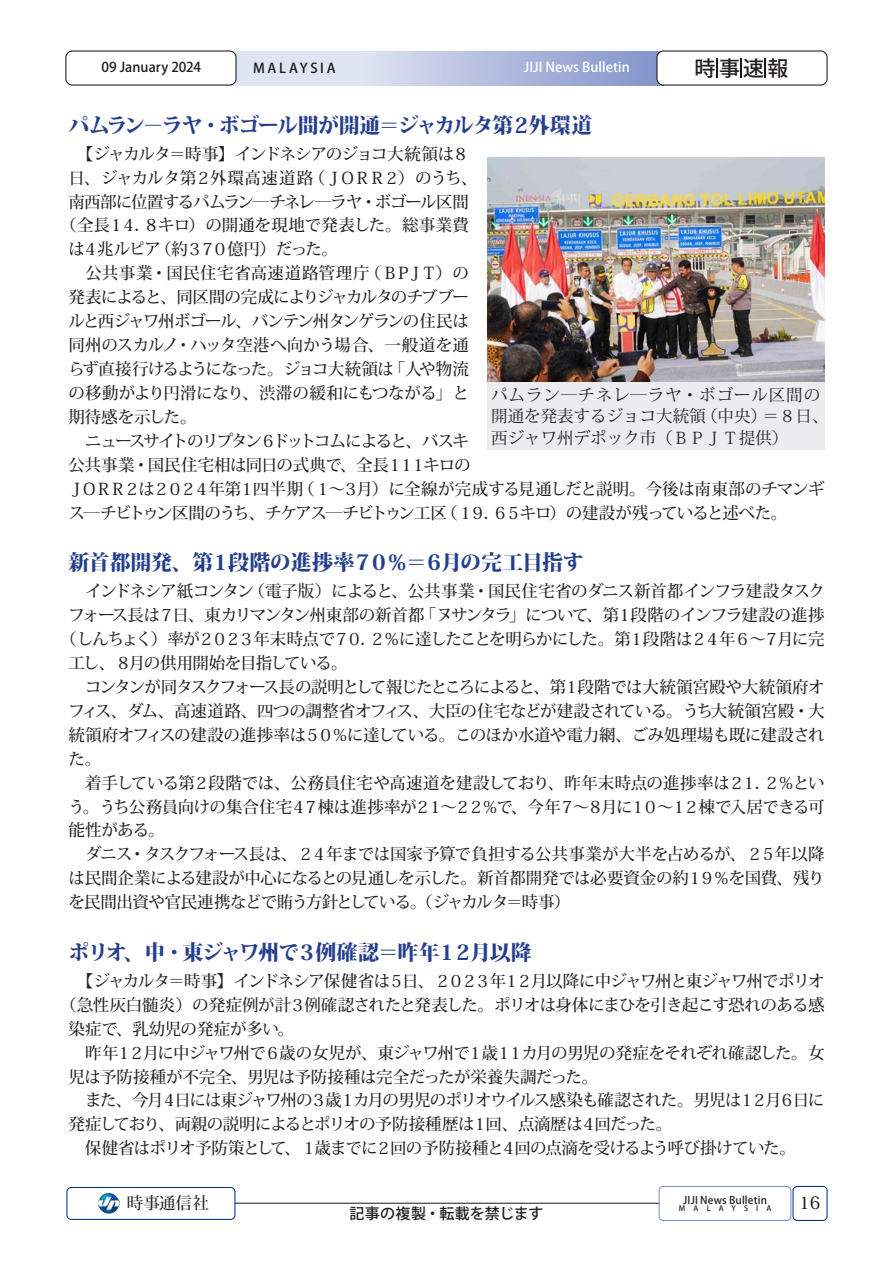
<style>
.page{position:relative;width:893px;height:1263px;background:#fff}
.page>*{position:absolute;margin:0;border:0;box-sizing:border-box;transform-origin:0 0}
.t1{font:800 21px "Koz Min Std";letter-spacing:-.05em;color:#253f8e}
.t2{font:800 21px "Koz Min Std";letter-spacing:-.07em;color:#253f8e}
.t3{font:800 21px "Koz Min Std";letter-spacing:-.01em;color:#253f8e}
.t4{font:500 21px "Koz Go Std";color:#231f20}
.t5{font:500 17.25px "Koz Min Std";color:#231f20}
.t6{font:500 16.5px/24px "Koz Min Std";letter-spacing:-.045em;color:#231f20}
.t7{font:500 16.5px "Koz Min Std";letter-spacing:-.07em;color:#231f20}
.t8{font:500 16.5px/23.9px "Koz Min Std";letter-spacing:-.015em;color:#231f20}
.t9{font:500 16.5px/24px "Koz Min Std";letter-spacing:-.025em;color:#231f20}
.t10{font:500 16.5px/24px "Koz Min Std";letter-spacing:-.075em;color:#231f20}
.t11{font:500 16.5px "Koz Min Std";letter-spacing:-.02em;color:#231f20}
.t12{font:500 16.5px "Koz Min Std";letter-spacing:-.1em;color:#231f20}
.t13{font:500 16.5px/23.9px "Koz Min Std";letter-spacing:-.01em;color:#231f20}
.t14{font:500 16.5px/24px "Koz Min Std";letter-spacing:-.09em;color:#231f20}
.t15{font:500 16.5px "Koz Min Std";letter-spacing:-.005em;color:#231f20}
.t16{font:500 16.5px "Koz Min Std";color:#231f20}
.t17{font:16.5px/21.3px "Koz Min Std";color:#231f20}
.t18{font:16.5px/21.3px "Koz Min Std";letter-spacing:.055em;color:#231f20}
.t19{font:500 16.5px "Koz Min Std";letter-spacing:-.095em;color:#231f20}
.t20{font:500 16.5px "Koz Min Std";letter-spacing:-.065em;color:#231f20}
.t21{font:500 16.5px "Koz Min Std";letter-spacing:-.08em;color:#231f20}
.t22{font:500 16.5px "Koz Min Std";letter-spacing:-.085em;color:#231f20}
.t23{font:500 16.5px "Koz Min Std";letter-spacing:.03em;color:#231f20}
.t24{font:500 16.5px "Koz Min Std";letter-spacing:.01em;color:#231f20}
.t25{font:500 16.5px "Koz Min Std";letter-spacing:-.11em;color:#231f20}
.t26{font:500 16.5px "Koz Min Std";letter-spacing:-.15em;color:#231f20}
.t27{font:500 15px "Koz Go Std";letter-spacing:.015em;color:#231f20}
.t28{font:500 13.5px "Koz Go Std";letter-spacing:.005em;color:#fff}
.t29{font:500 13.5px "Koz Go Std";letter-spacing:.005em;color:#231f20}
.t30{font:500 13.5px "Koz Go Std";letter-spacing:.2em;color:#1a181b}
.t31{font:500 10.5px "Koz Go Std";letter-spacing:.015em;color:#231f20}
.t32{font:500 7.5px "Koz Go Std";letter-spacing:1.09em;color:#231f20}
</style>
<div class="page">
<div style="left:230px;top:51px;width:129px;height:34px;background:#e0e5f3"></div>
<div style="left:359px;top:51px;width:304px;height:34px;background:linear-gradient(to right,#dfe3f2,#8191c9)"></div>
<div style="left:66px;top:51px;width:170px;height:34px;background:#fff;border-radius:6px"></div>
<div style="left:65px;top:50px;width:172px;height:36px;border:1px solid #1a181b;border-radius:6px"></div>
<div style="left:657px;top:51px;width:170px;height:34px;background:#fff;border-radius:6px"></div>
<div style="left:656px;top:50px;width:172px;height:36px;border:1px solid #1a181b;border-radius:6px"></div>
<hr style="left:225px;top:1203px;width:435px;height:1px;background:#1a181b">
<div style="left:659px;top:1186px;width:132px;height:35px;border:1px solid #8393ca;border-radius:4px"></div>
<div style="left:67px;top:1187px;width:168px;height:32px;background:#fff;border-radius:4px"></div>
<div style="left:66px;top:1187px;width:169px;height:33px;border:1px solid #00328d;border-radius:4px"></div>
<div style="left:792px;top:1186px;width:36px;height:35px;border:1px solid #00328d;border-radius:4px"></div>
<svg style="left:765px;top:58px;width:1px;height:20px"></svg>
<svg style="left:741px;top:58px;width:1px;height:20px"></svg>
<svg style="left:717px;top:58px;width:1px;height:20px"></svg>
<img style="left:97px;top:1193px;width:23px;height:21px">
<img style="left:487px;top:157px;width:337px;height:225px">
<div style="left:487px;top:382px;width:337px;height:68px;background:#ececee"></div>
<p class="t29" style="left:101px;top:58px;width:101px">09 January 2024</p>
<p class="t30" style="left:253px;top:60px;width:84px">MALAYSIA</p>
<p class="t28" style="left:524px;top:59px;width:108px">JIJI News Bulletin</p>
<p class="t1" style="left:68px;top:111px;width:525px">パムラン－ラヤ・ボゴール間が開通＝ジャカルタ第２外環道</p>
<p class="t14" style="left:309px;top:142px;width:170px;text-indent:-240px">　【ジャカルタ＝時事】インドネシアのジョコ大統領は８（ＪＯＲＲ２）のうち、</p>
<p class="t15" style="left:68px;top:167px;width:246px">日、ジャカルタ第２外環高速道路</p>
<p class="t7" style="left:68px;top:191px;width:402px">南西部に位置するパムラン―チネレ―ラヤ・ボゴール区間</p>
<p class="t16" style="left:60px;top:215px;width:410px">（全長１４．８キロ）の開通を現地で発表した。総事業費</p>
<p class="t12" style="left:155px;top:239px;width:184px">（約３７０億円）だった。</p>
<p class="t6" style="left:82px;top:237px;width:80px">４兆ルピア</p>
<p class="t6" style="left:68px;top:237px;width:18px">は</p>
<p class="t23" style="left:68px;top:263px;width:303px">　公共事業・国民住宅省高速道路管理庁</p>
<p class="t7" style="left:68px;top:287px;width:402px">発表によると、同区間の完成によりジャカルタのチブブー</p>
<p class="t7" style="left:68px;top:311px;width:402px">ルと西ジャワ州ボゴール、バンテン州タンゲランの住民は</p>
<p class="t24" style="left:175px;top:335px;width:295px">・ハッタ空港へ向かう場合、一般道を通</p>
<p class="t6" style="left:365px;top:261px;width:106px">（ＢＰＪＴ）の</p>
<p class="t6" style="left:68px;top:333px;width:111px">同州のスカルノ</p>
<p class="t4" style="left:694px;top:55px;width:96px">時事速報</p>
<p class="t7" style="left:68px;top:359px;width:327px">らず直接行けるようになった。ジョコ大統領は</p>
<p class="t15" style="left:68px;top:382px;width:402px">の移動がより円滑になり、渋滞の緩和にもつながる」と</p>
<p class="t15" style="left:68px;top:406px;width:130px">期待感を示した。</p>
<p class="t12" style="left:273px;top:430px;width:198px">ドットコムによると、バスキ</p>
<p class="t6" style="left:389px;top:357px;width:82px">「人や物流</p>
<p class="t25" style="left:68px;top:430px;width:210px">　ニュースサイトのリプタン６</p>
<p class="t18" style="left:701px;top:385px;width:129px;text-indent:-210px">パムラン―チネレ―ラヤ・ボゴール区間の（中央）＝８日、</p>
<p class="t17" style="left:491px;top:406px;width:299px">開通を発表するジョコ大統領<br>西ジャワ州デポック市（ＢＰＪＴ提供(</p>
<p class="t8" style="left:357px;top:453px;width:469px;text-indent:-288px">公共事業・国民住宅相は同日の式典で、全長１１１<br>月）に全線が完成する見通しだと説明。今後は南東部のチマンギ</p>
<p class="t6" style="left:423px;top:453px;width:49px">キロの</p>
<p class="t26" style="left:68px;top:478px;width:175px">ＪＯＲＲ２は２０２４年第</p>
<p class="t6" style="left:298px;top:477px;width:35px">（１</p>
<p class="t6" style="left:253px;top:477px;width:52px">四半期</p>
<p class="t6" style="left:328px;top:477px;width:32px">～３</p>
<p class="t6" style="left:239px;top:477px;width:18px">１</p>
<p class="t6" style="left:441px;top:501px;width:348px">（１９．６５キロ）の建設が残っていると述べた。</p>
<p class="t19" style="left:68px;top:502px;width:380px">ス―チビトゥン区間のうち、チケアス―チビトゥン工区</p>
<p class="t1" style="left:441px;top:548px;width:144px">月の完工目指す</p>
<p class="t1" style="left:68px;top:548px;width:147px">新首都開発、第</p>
<p class="t3" style="left:210px;top:548px;width:236px">１段階の進捗率７０％＝６</p>
<p class="t9" style="left:248px;top:579px;width:578px">（電子版）によると、公共事業・国民住宅省のダニス新首都インフラ建設タスク</p>
<p class="t22" style="left:68px;top:581px;width:187px">　インドネシア紙コンタン</p>
<p class="t11" style="left:616px;top:605px;width:209px">１段階のインフラ建設の進捗</p>
<p class="t9" style="left:172px;top:603px;width:253px">日、東カリマンタン州東部の新首都</p>
<p class="t6" style="left:586px;top:603px;width:35px">、第</p>
<p class="t6" style="left:420px;top:603px;width:93px">「ヌサンタラ</p>
<p class="t22" style="left:68px;top:605px;width:108px">フォース長は７</p>
<p class="t6" style="left:509px;top:603px;width:81px">」について</p>
<p class="t10" style="left:129px;top:627px;width:504px;text-indent:-69px">（しんちょく）率が２０２３年末時点で７０．２％に達したことを明らかにした。第月の供用開始を目指している。</p>
<p class="t10" style="left:629px;top:627px;width:153px">１段階は２４年６～７</p>
<p class="t6" style="left:777px;top:627px;width:49px">月に完</p>
<p class="t6" style="left:68px;top:651px;width:65px">工し、８</p>
<p class="t16" style="left:564px;top:676px;width:262px">１段階では大統領宮殿や大統領府オ</p>
<p class="t12" style="left:68px;top:676px;width:499px">　コンタンが同タスクフォース長の説明として報じたところによると、第</p>
<p class="t11" style="left:68px;top:700px;width:757px">フィス、ダム、高速道路、四つの調整省オフィス、大臣の住宅などが建設されている。うち大統領宮殿・大</p>
<p class="t6" style="left:68px;top:723px;width:757px">統領府オフィスの建設の進捗率は５０％に達している。このほか水道や電力網、ごみ処理場も既に建設され</p>
<p class="t6" style="left:68px;top:747px;width:34px">た。</p>
<p class="t8" style="left:68px;top:771px;width:757px">　着手している第２段階では、公務員住宅や高速道を建設しており、昨年末時点の進捗率は２１．２％とい</p>
<p class="t10" style="left:671px;top:794px;width:155px">１２棟で入居できる可</p>
<p class="t6" style="left:440px;top:794px;width:137px">～２２％で、今年７</p>
<p class="t9" style="left:68px;top:794px;width:377px">う。うち公務員向けの集合住宅４７棟は進捗率が２１能性がある。</p>
<p class="t6" style="left:129px;top:842px;width:697px">・タスクフォース長は、２４年までは国家予算で負担する公共事業が大半を占めるが、２５年以降</p>
<p class="t6" style="left:601px;top:794px;width:33px">月に</p>
<p class="t6" style="left:573px;top:794px;width:33px">～８</p>
<p class="t6" style="left:630px;top:794px;width:45px">１０～</p>
<p class="t6" style="left:68px;top:842px;width:758px">　ダニス<br>は民間企業による建設が中心になるとの見通しを示した。新首都開発では必要資金の約１９％を国費、残りを民間出資や官民連携などで賄う方針としている。（ジャカルタ＝時事(</p>
<p class="t1" style="left:470px;top:938px;width:63px">月以降</p>
<p class="t2" style="left:124px;top:938px;width:318px">、中・東ジャワ州で３例確認＝昨年</p>
<p class="t1" style="left:68px;top:938px;width:60px">ポリオ</p>
<p class="t1" style="left:436px;top:938px;width:39px">１２</p>
<p class="t7" style="left:68px;top:970px;width:338px">　【ジャカルタ＝時事】インドネシア保健省は５</p>
<p class="t6" style="left:60px;top:993px;width:766px">（急性灰白髄炎）の発症例が計３例確認されたと発表した。ポリオは身体にまひを引き起こす恐れのある感</p>
<p class="t13" style="left:68px;top:1017px;width:227px">染症で、乳幼児の発症が多い。</p>
<p class="t6" style="left:521px;top:1040px;width:305px">カ月の男児の発症をそれぞれ確認した。女</p>
<p class="t7" style="left:504px;top:970px;width:322px">１２月以降に中ジャワ州と東ジャワ州でポリオ</p>
<p class="t6" style="left:402px;top:969px;width:106px">日、２０２３年</p>
<p class="t21" style="left:116px;top:1042px;width:356px">１２月に中ジャワ州で６歳の女児が、東ジャワ州で</p>
<p class="t13" style="left:68px;top:1041px;width:531px">　昨年<br>児は予防接種が不完全、男児は予防接種は完全だったが栄養失調だった。</p>
<p class="t6" style="left:467px;top:1040px;width:58px">１歳１１</p>
<p class="t14" style="left:175px;top:1088px;width:183px">日には東ジャワ州の３歳１</p>
<p class="t20" style="left:353px;top:1090px;width:390px">カ月の男児のポリオウイルス感染も確認された。男児は</p>
<p class="t6" style="left:68px;top:1088px;width:97px">　また、今月</p>
<p class="t6" style="left:739px;top:1088px;width:45px">１２月</p>
<p class="t6" style="left:793px;top:1088px;width:33px">日に</p>
<p class="t6" style="left:779px;top:1088px;width:18px">６</p>
<p class="t6" style="left:161px;top:1088px;width:18px">４</p>
<p class="t6" style="left:68px;top:1112px;width:408px">発症しており、両親の説明によるとポリオの予防接種歴は</p>
<p class="t6" style="left:580px;top:1112px;width:94px">４回だった。</p>
<p class="t6" style="left:485px;top:1112px;width:99px">回、点滴歴は</p>
<p class="t6" style="left:472px;top:1112px;width:18px">１</p>
<p class="t6" style="left:68px;top:1136px;width:220px">　保健省はポリオ予防策として</p>
<p class="t6" style="left:500px;top:1136px;width:297px">４回の点滴を受けるよう呼び掛けていた。</p>
<p class="t6" style="left:315px;top:1136px;width:191px">歳までに２回の予防接種と</p>
<p class="t6" style="left:284px;top:1136px;width:34px">、１</p>
<p class="t6" style="left:127px;top:1191px;width:84px">時事通信社</p>
<p class="t27" style="left:350px;top:1204px;width:195px">記事の複製・転載を禁じます</p>
<p class="t31" style="left:683px;top:1193px;width:85px">JIJI News Bulletin</p>
<p class="t32" style="left:679px;top:1204px;width:94px">MALAYSIA</p>
<p class="t5" style="left:799px;top:1191px;width:23px">16</p>
</div>
